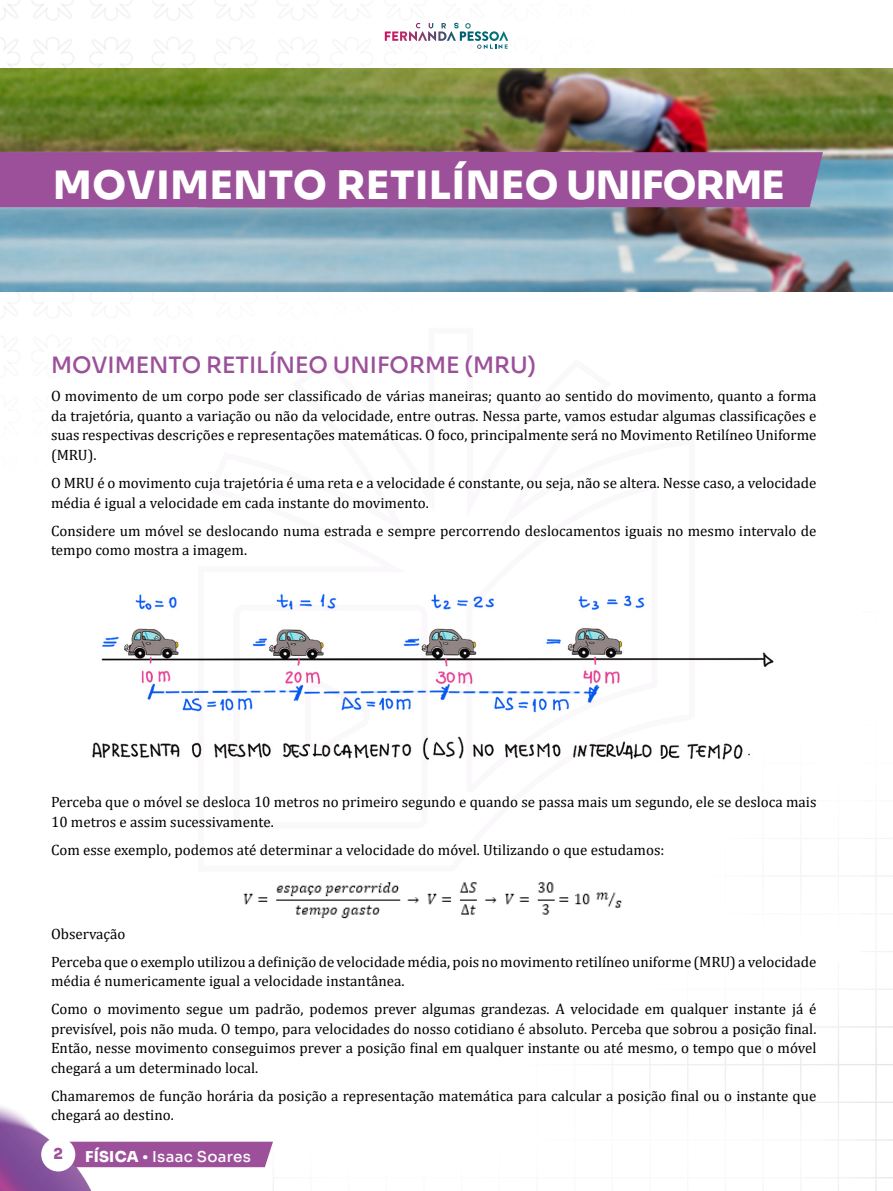
<style>
.page{position:relative;width:893px;height:1191px;background:#fff}
.page>*{position:absolute;margin:0;border:0;box-sizing:border-box;transform-origin:0 0}
.t1{font:39px "Sora";letter-spacing:.02em;color:#fff}
.t2{font:500 22.5px "Sora";color:#9b509a}
.t3{font:15px/19.5px "Cambria";color:#000}
.t4{font:500 15px "Sora";letter-spacing:.02em;color:#fff}
.t5{font:15px "Sora";color:#9d509a}
.s1{font-weight:400}
.s2{font-family:"Bagatela";font-weight:700}
</style>
<div class="page">
<img style="left:0;top:0;width:893px;height:1191px">
<img style="left:0;top:1081px;width:131px;height:110px">
<div style="left:44px;top:1140px;width:28px;height:28px;background:#fff;border-radius:50%"></div>
<div style="left:41px;top:1137px;width:34px;height:34px;border:6px solid #fff;border-radius:50%"></div>
<svg style="left:195px;top:325px;width:505px;height:548px"></svg>
<svg style="left:409px;top:23px;width:99px;height:26px"></svg>
<img style="left:231px;top:874px;width:406px;height:50px">
<img style="left:75px;top:580px;width:714px;height:191px">
<img style="left:0;top:68px;width:893px;height:223px">
<div style="left:0;top:152px;width:823px;height:55px;background:#9d509a"></div>
<h1 class="t1" style="left:53px;top:153px;width:733px">MOVIMENTO RETILÍNEO UNIFORME</h1>
<h2 class="t2" style="left:51px;top:347px;width:487px">MOVIMENTO RETILÍNEO UNIFORME (MRU)</h2>
<p class="t3" style="left:51px;top:386px;width:767px;text-align:justify">O movimento de um corpo pode ser classificado de várias maneiras; quanto ao sentido do movimento, quanto a forma da trajetória, quanto a variação ou não da velocidade, entre outras. Nessa parte, vamos estudar algumas classificações e suas respectivas descrições e representações matemáticas. O foco, principalmente será no Movimento Retilíneo Uniforme (MRU).</p>
<p class="t3" style="left:51px;top:473px;width:767px">O MRU é o movimento cuja trajetória é uma reta e a velocidade é constante, ou seja, não se altera. Nesse caso, a velocidade média é igual a velocidade em cada instante do movimento.</p>
<p class="t3" style="left:51px;top:520px;width:767px">Considere um móvel se deslocando numa estrada e sempre percorrendo deslocamentos iguais no mesmo intervalo de tempo como mostra a imagem.</p>
<p class="t3" style="left:51px;top:792px;width:767px">Perceba que o móvel se desloca 10 metros no primeiro segundo e quando se passa mais um segundo, ele se desloca mais<br>10 metros e assim sucessivamente.</p>
<p class="t3" style="left:51px;top:839px;width:615px">Com esse exemplo, podemos até determinar a velocidade do móvel. Utilizando o que estudamos:</p>
<p class="t3" style="left:51px;top:919px;width:767px;line-height:28px">Observação<br>Perceba que o exemplo utilizou a definição de velocidade média, pois no movimento retilíneo uniforme (MRU) a velocidade</p>
<p class="t3" style="left:51px;top:967px;width:767px;line-height:28px">média é numericamente igual a velocidade instantânea.<br>Como o movimento segue um padrão, podemos prever algumas grandezas. A velocidade em qualquer instante já é</p>
<p class="t3" style="left:51px;top:1018px;width:767px;text-align:justify">previsível, pois não muda. O tempo, para velocidades do nosso cotidiano é absoluto. Perceba que sobrou a posição final.<br>Então, nesse movimento conseguimos prever a posição final em qualquer instante ou até mesmo, o tempo que o móvel chegará a um determinado local.</p>
<p class="t3" style="left:51px;top:1085px;width:767px">Chamaremos de função horária da posição a representação matemática para calcular a posição final ou o instante que chegará ao destino.</p>
<p class="t5" style="left:53px;top:1141px;width:11px">2</p>
<p class="t4" style="left:85px;top:1143px;width:167px"><span class="s1">FÍSICA</span> <span class="s2">•</span> Isaac Soares</p>
</div>
